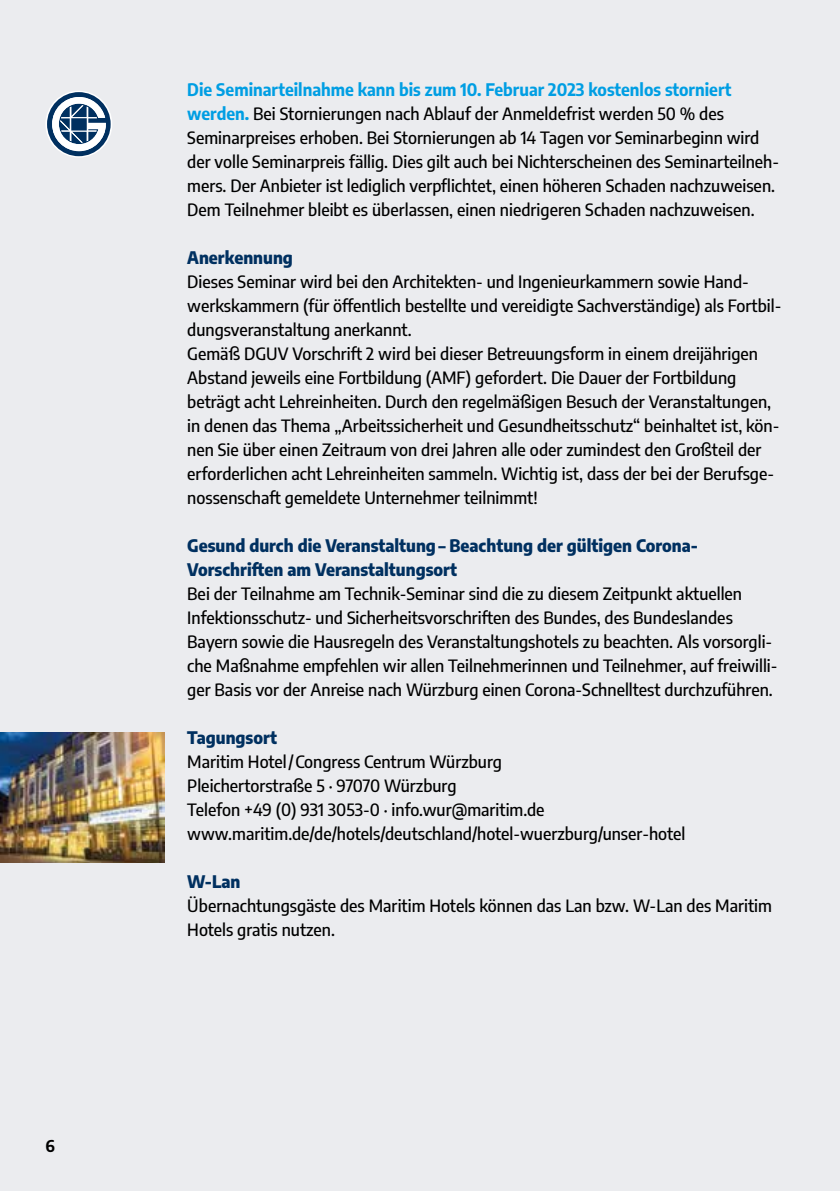
<style>
.page{position:relative;width:840px;height:1191px;background:#fff}
.page>*{position:absolute;margin:0;border:0;box-sizing:border-box;transform-origin:0 0}
.t1{font:500 semi-condensed 17px/24px "Encode Sans";color:#000}
.t2{font:800 semi-condensed 17px/24px "Encode Sans";color:#003060}
.t3{font:700 semi-condensed 16px "Encode Sans";color:#000}
.s1{font-weight:700;color:#009ee3}
</style>
<div class="page">
<div style="left:0;top:0;width:839px;height:1191px;background:#ebecef"></div>
<svg style="left:47px;top:92px;width:64px;height:64px"></svg>
<img style="left:0;top:732px;width:164px;height:130px">
<p class="t3" style="left:45px;top:1134px;width:11px">6</p>
<p class="t1" style="left:187px;top:77px;width:593px"><span class="s1">Die Seminarteilnahme kann bis zum 10. Februar 2023 kostenlos storniert werden.</span> Bei Stornierungen nach Ablauf der Anmeldefrist werden 50 % des Seminarpreises erhoben. Bei Stornierungen ab 14 Tagen vor Seminarbeginn wird der volle Seminarpreis fällig. Dies gilt auch bei Nichterscheinen des Seminarteilneh&shy;mers. Der Anbieter ist lediglich verpflichtet, einen höheren Schaden nachzuweisen.<br>Dem Teilnehmer bleibt es überlassen, einen niedrigeren Schaden nachzuweisen.</p>
<p class="t2" style="left:187px;top:244px;width:107px">Anerkennung</p>
<p class="t1" style="left:187px;top:269px;width:595px">Dieses Seminar wird bei den Architekten- und Ingenieurkammern sowie Hand&shy;werkskammern (für öffentlich bestellte und vereidigte Sachverständige) als Fortbil&shy;dungsveranstaltung anerkannt.<br>Gemäß DGUV Vorschrift 2 wird bei dieser Betreuungsform in einem dreijährigen Abstand jeweils eine Fortbildung (AMF) gefordert. Die Dauer der Fortbildung beträgt acht Lehreinheiten. Durch den regelmäßigen Besuch der Veranstaltungen, in denen das Thema „Arbeitssicherheit und Gesundheitsschutz“ beinhaltet ist, kön&shy;nen Sie über einen Zeitraum von drei Jahren alle oder zumindest den Großteil der erforderlichen acht Lehreinheiten sammeln. Wichtig ist, dass der bei der Berufsge&shy;nossenschaft gemeldete Unternehmer teilnimmt!</p>
<p class="t2" style="left:187px;top:532px;width:512px">Gesund durch die Veranstaltung – Beachtung der gültigen Corona-<br>Vorschriften am Veranstaltungsort</p>
<p class="t1" style="left:187px;top:581px;width:591px">Bei der Teilnahme am Technik-Seminar sind die zu diesem Zeitpunkt aktuellen Infektionsschutz- und Sicherheitsvorschriften des Bundes, des Bundeslandes Bayern sowie die Hausregeln des Veranstaltungshotels zu beachten. Als vorsorgli&shy;che Maßnahme empfehlen wir allen Teilnehmerinnen und Teilnehmer, auf freiwilli&shy;ger Basis vor der Anreise nach Würzburg einen Corona-Schnelltest durchzuführen.</p>
<p class="t2" style="left:187px;top:725px;width:91px">Tagungsort</p>
<p class="t1" style="left:187px;top:749px;width:499px">Maritim Hotel/Congress Centrum Würzburg<br>Pleichertorstraße 5 · 97070 Würzburg<br>Telefon +49 (0) 931 3053-0 · info.wur@maritim.de www.maritim.de/de/hotels/deutschland/hotel-wuerzburg/unser-hotel</p>
<p class="t2" style="left:187px;top:869px;width:55px">W-Lan</p>
<p class="t1" style="left:187px;top:893px;width:586px">Übernachtungsgäste des Maritim Hotels können das Lan bzw. W-Lan des Maritim<br>Hotels gratis nutzen.</p>
</div>
